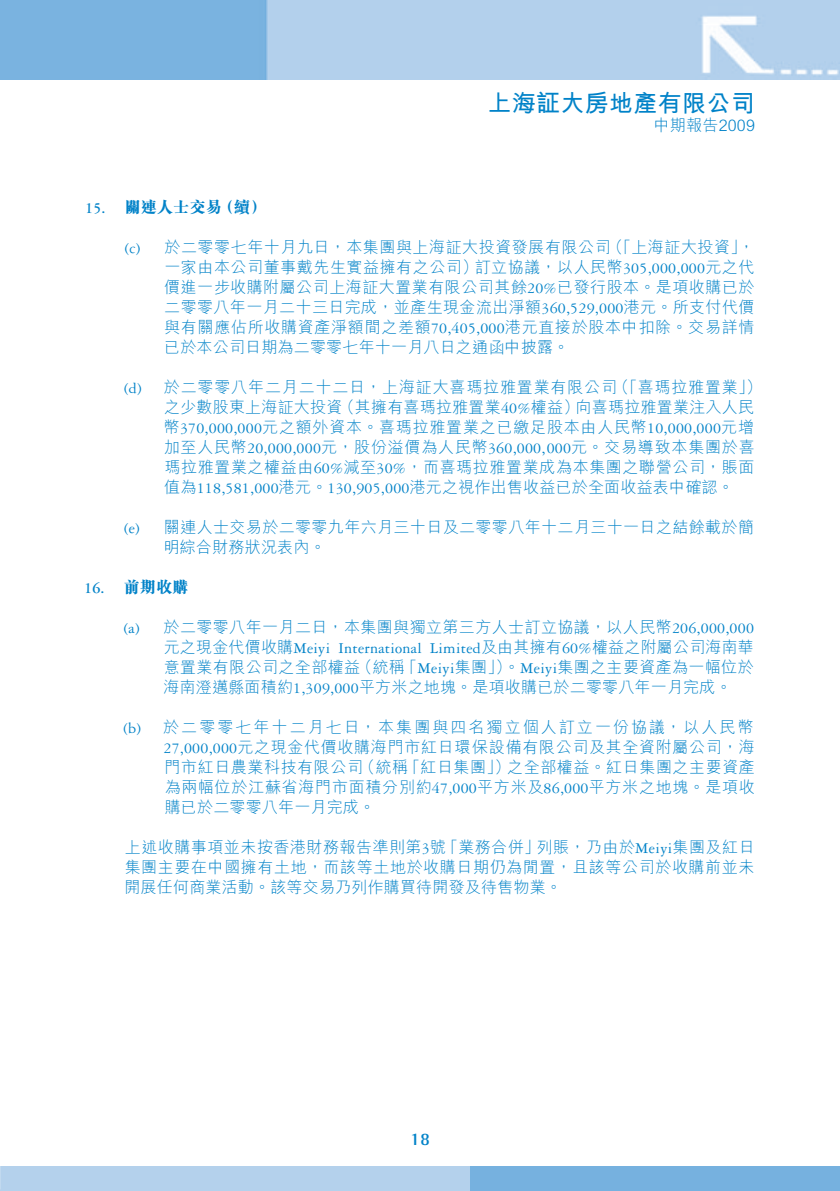
<style>
.page{position:relative;width:840px;height:1191px;background:#fff}
.page>*{position:absolute;margin:0;border:0;box-sizing:border-box;transform-origin:0 0}
.t1{font:700 24px "M Hei HK";letter-spacing:.015em;color:#0082c8}
.t2{font:700 18px "Rotis Semi Serif Std";color:#0082c8}
.t3{font:300 16px/20px "M Hei HK";letter-spacing:.03em;color:#0082c8}
.t4{font:300 16px/20px "M Hei HK";letter-spacing:.01em;color:#0082c8}
.t5{font:300 16px "M Hei HK";letter-spacing:.13em;color:#0082c8}
.t6{font:16px "Garamond 3 LT Std";letter-spacing:.015em;color:#0082c8}
.t7{font:300 16px "M Hei HK";letter-spacing:.05em;color:#0082c8}
.t8{font:800 16px "M Sung HK";letter-spacing:.01em;color:#0082c8}
.t9{font:700 16px "Garamond 3 LT Std";color:#0082c8}
.s1{font-family:"Garamond 3 LT Std";font-weight:400}
</style>
<div class="page">
<img style="left:1px;top:0;width:838px;height:79px">
<div style="left:0;top:1166px;width:508px;height:25px;background:#b4d1ec"></div>
<div style="left:470px;top:1166px;width:369px;height:25px;background:#76b1df"></div>
<img style="left:0;top:0;width:1px;height:79px">
<h1 class="t1" style="left:487px;top:86px;width:269px">上海証大房地產有限公司</h1>
<p class="t3" style="left:653px;top:115px;width:103px">中期報告2009</p>
<p class="t9" style="left:85px;top:199px;width:22px">15.</p>
<p class="t9" style="left:84px;top:579px;width:22px">16.</p>
<p class="t8" style="left:125px;top:196px;width:98px">關連人士交易</p>
<p class="t8" style="left:218px;top:196px;width:50px">（續(</p>
<p class="t6" style="left:125px;top:239px;width:17px">)c(</p>
<p class="t3" style="left:164px;top:236px;width:447px">於二零零七年十月九日，本集團與上海証大投資發展有限公司</p>
<p class="t3" style="left:606px;top:236px;width:149px">（「上海証大投資，「</p>
<p class="t6" style="left:124px;top:379px;width:19px">)d(</p>
<p class="t6" style="left:124px;top:519px;width:17px">)e(</p>
<p class="t3" style="left:164px;top:256px;width:591px">一家由本公司董事戴先生實益擁有之公司）<br>價進一步收購附屬公司上海証大置業有限公司其餘<span class="s1">20%</span>已發行股本。是項收購已於二零零八年一月二十三日完成，並產生現金流出淨額<span class="s1">360,529,000</span>港元。所支付代價與有關應佔所收購資產淨額間之差額<span class="s1">70,405,000</span>港元直接於股本中扣除。交易詳情已於本公司日期為二零零七年十一月八日之通函中披露。</p>
<p class="t3" style="left:613px;top:376px;width:150px">（「喜瑪拉雅置業 (「</p>
<p class="t3" style="left:474px;top:256px;width:281px">訂立協議，以人民幣<span class="s1">305,000,000</span>元之代</p>
<p class="t7" style="left:164px;top:376px;width:454px">於二零零八年二月二十二日，上海証大喜瑪拉雅置業有限公司</p>
<p class="t3" style="left:338px;top:396px;width:242px">（其擁有喜瑪拉雅置業<span class="s1">40%</span>權益）</p>
<p class="t3" style="left:164px;top:396px;width:592px">之少數股東上海証大投資<br>幣<span class="s1">370,000,000</span>元之額外資本。喜瑪拉雅置業之已繳足股本由人民幣<span class="s1">10,000,000</span>元增加至人民幣<span class="s1">20,000,000</span>元，股份溢價為人民幣<span class="s1">360,000,000</span>元。交易導致本集團於喜瑪拉雅置業之權益由<span class="s1">60%</span>減至<span class="s1">30%</span>，而喜瑪拉雅置業成為本集團之聯營公司，賬面值為<span class="s1">118,581,000</span>港元。<span class="s1">130,905,000</span>港元之視作出售收益已於全面收益表中確認。</p>
<p class="t3" style="left:164px;top:516px;width:591px">關連人士交易於二零零九年六月三十日及二零零八年十二月三十一日之結餘載於簡</p>
<p class="t3" style="left:575px;top:396px;width:180px">向喜瑪拉雅置業注入人民</p>
<p class="t4" style="left:164px;top:536px;width:163px">明綜合財務狀況表內。</p>
<p class="t8" style="left:124px;top:576px;width:66px">前期收購</p>
<p class="t6" style="left:124px;top:619px;width:17px">)a(</p>
<p class="t6" style="left:123px;top:719px;width:19px">)b(</p>
<p class="t3" style="left:163px;top:616px;width:591px">於二零零八年一月二日，本集團與獨立第三方人士訂立協議，以人民幣<span class="s1">206,000,000</span></p>
<p class="t4" style="left:164px;top:636px;width:168px">元之現金代價收購<span class="s1">Meiyi</span></p>
<p class="t6" style="left:338px;top:639px;width:85px">International</p>
<p class="t4" style="left:430px;top:636px;width:325px"><span class="s1">Limited</span>及由其擁有<span class="s1">60%</span>權益之附屬公司海南華</p>
<p class="t3" style="left:356px;top:656px;width:50px">（統稱</p>
<p class="t3" style="left:401px;top:656px;width:354px">「<span class="s1">Meiyi</span>集團」）。<span class="s1">Meiyi</span>集團之主要資產為一幅位於</p>
<p class="t4" style="left:163px;top:656px;width:569px">意置業有限公司之全部權益<br>海南澄邁縣面積約<span class="s1">1,309,000</span>平方米之地塊。是項收購已於二零零八年一月完成。</p>
<p class="t5" style="left:163px;top:716px;width:591px">於二零零七年十二月七日，本集團與四名獨立個人訂立一份協議，以人民幣</p>
<p class="t3" style="left:163px;top:736px;width:592px;text-align:right"><span class="s1">27,000,000</span>元之現金代價收購海門市紅日環保設備有限公司及其全資附屬公司，海之全部權益。紅日集團之主要資產</p>
<p class="t3" style="left:359px;top:756px;width:50px">（統稱</p>
<p class="t3" style="left:404px;top:756px;width:108px">「紅日集團」）</p>
<p class="t3" style="left:164px;top:756px;width:591px">門市紅日農業科技有限公司<br>為兩幅位於江蘇省海門市面積分別約<span class="s1">47,000</span>平方米及<span class="s1">86,000</span>平方米之地塊。是項收購已於二零零八年一月完成。</p>
<p class="t3" style="left:536px;top:836px;width:219px">列賬，乃由於<span class="s1">Meiyi</span>集團及紅日</p>
<p class="t3" style="left:124px;top:836px;width:631px">上述收購事項並未按香港財務報告準則第號<span class="s1">3<br></span>集團主要在中國擁有土地，而該等土地於收購日期仍為閒置，且該等公司於收購前並未開展任何商業活動。該等交易乃列作購買待開發及待售物業。</p>
<p class="t3" style="left:442px;top:836px;width:99px">「業務合併」</p>
<p class="t2" style="left:409px;top:1128px;width:22px">18</p>
</div>
